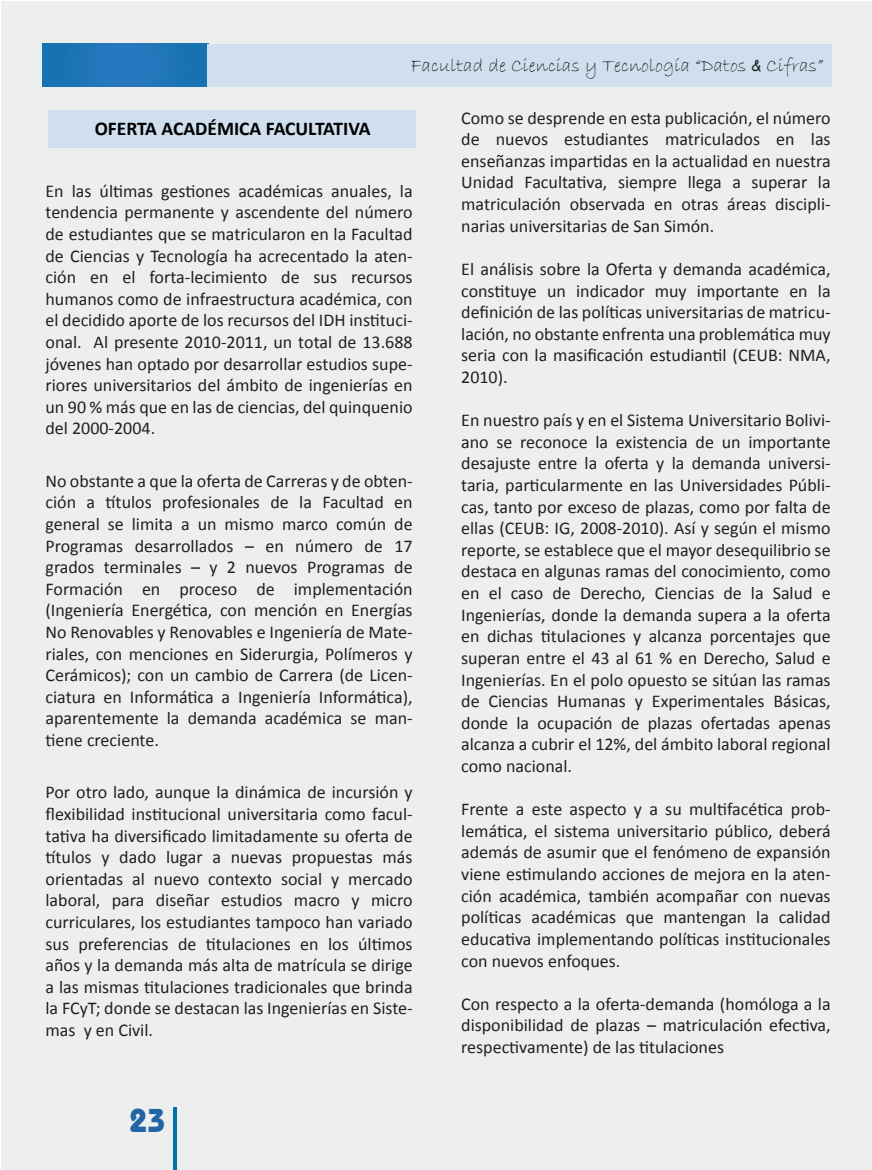
<style>
.page{position:relative;width:872px;height:1170px;background:#fff}
.page>*{position:absolute;margin:0;border:0;box-sizing:border-box;transform-origin:0 0}
.t1{font:700 33px "Bauhaus Std";color:#2366a5}
.t2{font:19.5px "Bradley Hand ITC";color:#222325}
.t3{font:700 19.5px "Calibri";color:#000}
.t4{font:18px/21.6px "Calibri";color:#231f20;text-align:justify}
.s1{font-family:"Comic Sans MS";font-size:15px}
</style>
<div class="page">
<div style="left:2px;top:1px;width:870px;height:1168px;background:#edefef"></div>
<div style="left:42px;top:44px;width:166px;height:42px;background:#1f75b8"></div>
<div style="left:208px;top:44px;width:624px;height:43px;background:#cfdfee"></div>
<hr style="left:173px;top:1107px;width:4px;height:62px;background:#0071a9">
<div style="left:48px;top:110px;width:368px;height:38px;background:#cfdfee"></div>
<p class="t2" style="left:411px;top:53px;width:414px">Facultad de Ciencias y Tecnología “Datos <span class="s1">&amp;</span> Cifras”</p>
<p class="t3" style="left:95px;top:117px;width:277px">OFERTA ACADÉMICA FACULTATIVA</p>
<p class="t4" style="left:46px;top:179px;width:369px">En las últimas gestiones académicas anuales, la tendencia permanente y ascendente del número de estudiantes que se matricularon en la Facultad de Ciencias y Tecnología ha acrecentado la aten&shy;ción en el forta-lecimiento de sus recursos humanos como de infraestructura académica, con el decidido aporte de los recursos del IDH instituci&shy;onal. Al presente 2010-2011, un total de 13.688 jóvenes han optado por desarrollar estudios supe&shy;riores universitarios del ámbito de ingenierías en un 90 % más que en las de ciencias, del quinquenio del 2000-2004.</p>
<p class="t4" style="left:46px;top:469px;width:369px">No obstante a que la oferta de Carreras y de obten&shy;ción a títulos profesionales de la Facultad en general se limita a un mismo marco común de Programas desarrollados – en número de 17 grados terminales – y 2 nuevos Programas de Formación en proceso de implementación (Ingeniería Energética, con mención en Energías No Renovables y Renovables e Ingeniería de Mate&shy;riales, con menciones en Siderurgia, Polímeros y Cerámicos); con un cambio de Carrera (de Licen&shy;ciatura en Informática a Ingeniería Informática), aparentemente la demanda académica se man&shy;tiene creciente.</p>
<p class="t4" style="left:46px;top:780px;width:369px">Por otro lado, aunque la dinámica de incursión y flexibilidad institucional universitaria como facul&shy;tativa ha diversificado limitadamente su oferta de títulos y dado lugar a nuevas propuestas más orientadas al nuevo contexto social y mercado laboral, para diseñar estudios macro y micro curriculares, los estudiantes tampoco han variado sus preferencias de titulaciones en los últimos años y la demanda más alta de matrícula se dirige a las mismas titulaciones tradicionales que brinda la FCyT; donde se destacan las Ingenierías en Siste&shy;mas y en Civil.</p>
<h1 class="t1" style="left:129px;top:1100px;width:38px">23</h1>
<p class="t4" style="left:461px;top:106px;width:371px">Como se desprende en esta publicación, el número de nuevos estudiantes matriculados en las enseñanzas impartidas en la actualidad en nuestra Unidad Facultativa, siempre llega a superar la matriculación observada en otras áreas discipli&shy;narias universitarias de San Simón.</p>
<p class="t4" style="left:461px;top:257px;width:371px">El análisis sobre la Oferta y demanda académica, constituye un indicador muy importante en la definición de las políticas universitarias de matricu&shy;lación, no obstante enfrenta una problemática muy seria con la masificación estudiantil (CEUB: NMA, 2010).</p>
<p class="t4" style="left:461px;top:408px;width:371px">En nuestro país y en el Sistema Universitario Bolivi&shy;ano se reconoce la existencia de un importante desajuste entre la oferta y la demanda universi&shy;taria, particularmente en las Universidades Públi&shy;cas, tanto por exceso de plazas, como por falta de ellas (CEUB: IG, 2008-2010). Así y según el mismo reporte, se establece que el mayor desequilibrio se destaca en algunas ramas del conocimiento, como en el caso de Derecho, Ciencias de la Salud e Ingenierías, donde la demanda supera a la oferta en dichas titulaciones y alcanza porcentajes que superan entre el 43 al 61 % en Derecho, Salud e Ingenierías. En el polo opuesto se sitúan las ramas de Ciencias Humanas y Experimentales Básicas, donde la ocupación de plazas ofertadas apenas alcanza a cubrir el 12%, del ámbito laboral regional como nacional.</p>
<p class="t4" style="left:461px;top:797px;width:371px">Frente a este aspecto y a su multifacética prob&shy;lemática, el sistema universitario público, deberá además de asumir que el fenómeno de expansión viene estimulando acciones de mejora en la aten&shy;ción académica, también acompañar con nuevas políticas académicas que mantengan la calidad educativa implementando políticas institucionales con nuevos enfoques.</p>
<p class="t4" style="left:461px;top:992px;width:371px">Con respecto a la oferta-demanda (homóloga a la disponibilidad de plazas – matriculación efectiva, respectivamente) de las titulaciones</p>
</div>
